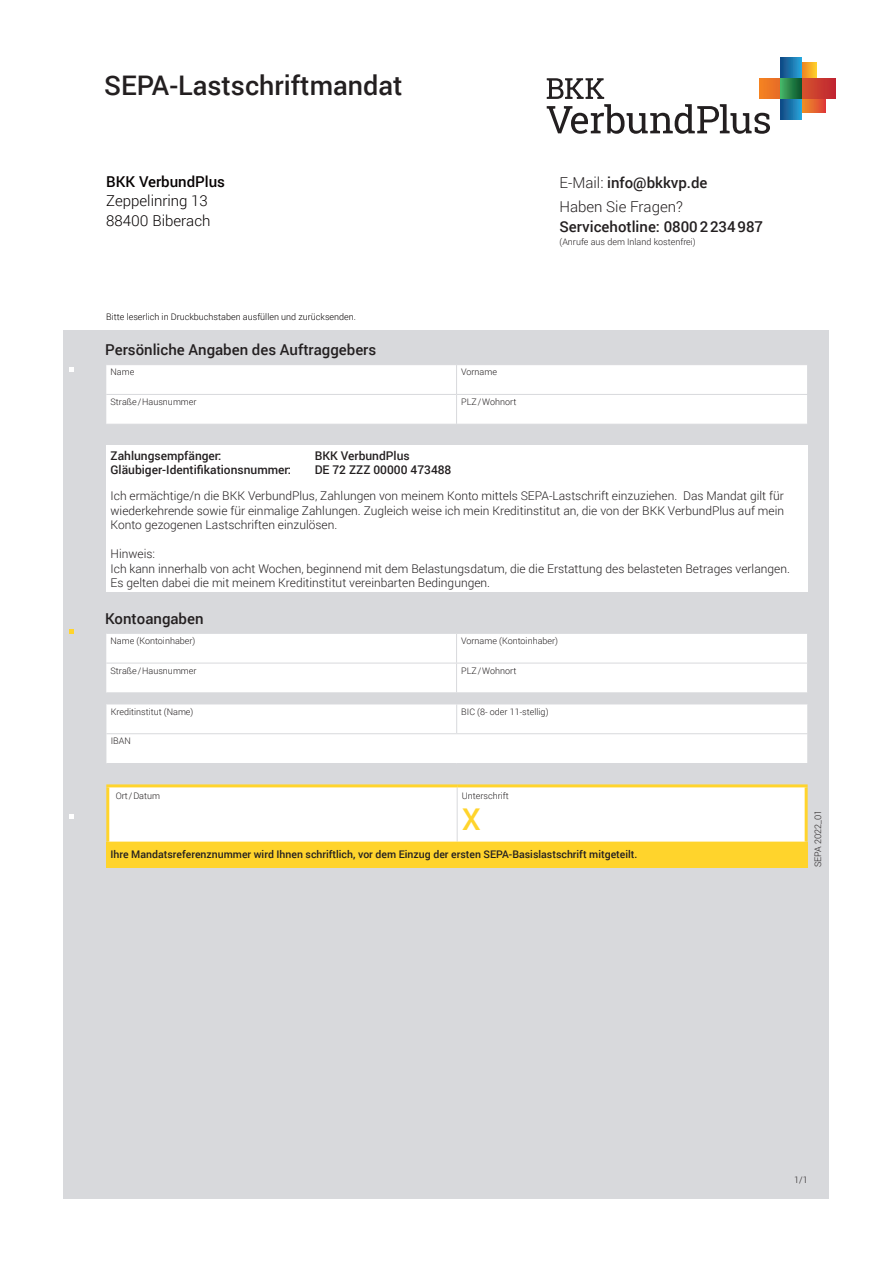
<style>
.page{position:relative;width:893px;height:1263px;background:#fff}
.page>*{position:absolute;margin:0;border:0;box-sizing:border-box;transform-origin:0 0}
.t1{font:500 30px "Roboto";color:#ffd42c}
.t2{font:500 27px "Roboto";color:#231f20}
.body{font:500 15px/19.5px "Roboto";color:#231f20}
.body-2{font:300 15px/19.5px "Roboto";color:#050001}
.t3{font:300 12px/14.4px "Roboto";color:#231f20;text-align:justify}
.t4{font:500 12px "Roboto";color:#231f20}
.t5{font:500 10.5px "Roboto";color:#231f20}
.body-3{font:300 9px "Roboto";color:#231f20}
.address{font:300 9px "Roboto";color:#050001}
.s1{font-weight:500}
.s2{font-weight:300}
</style>
<div class="page">
<div style="left:64px;top:331px;width:765px;height:868px;background:#d8d9dc"></div>
<svg style="left:547px;top:78px;width:223px;height:56px"></svg>
<svg style="left:801px;top:99px;width:25px;height:14px"></svg>
<svg style="left:801px;top:63px;width:16px;height:15px"></svg>
<svg style="left:760px;top:78px;width:76px;height:21px"></svg>
<svg style="left:780px;top:58px;width:21px;height:62px"></svg>
<svg style="left:780px;top:78px;width:21px;height:21px"></svg>
<div style="left:106px;top:365px;width:701px;height:59px;background:#fff"></div>
<div style="left:106px;top:634px;width:701px;height:58px;background:#fff"></div>
<div style="left:106px;top:704px;width:701px;height:59px;background:#fff"></div>
<div style="left:109px;top:787px;width:696px;height:55px;background:#fff"></div>
<hr style="left:457px;top:787px;width:1px;height:55px;background:#d8d9dc">
<hr style="left:106px;top:784px;width:351px;height:3px;background:#ffd42c">
<hr style="left:106px;top:787px;width:3px;height:55px;background:#ffd42c">
<hr style="left:457px;top:784px;width:351px;height:3px;background:#ffd42c">
<hr style="left:805px;top:787px;width:3px;height:55px;background:#ffd42c">
<div style="left:106px;top:445px;width:702px;height:147px;background:#fff"></div>
<div style="left:106px;top:842px;width:702px;height:25px;background:#ffd42c"></div>
<svg style="left:69px;top:368px;width:5px;height:4px"></svg>
<svg style="left:69px;top:814px;width:5px;height:5px"></svg>
<svg style="left:69px;top:629px;width:5px;height:5px"></svg>
<p class="t2" style="left:104px;top:67px;width:300px">SEPA-Lastschriftmandat</p>
<p class="body-2" style="left:106px;top:171px;width:120px"><span class="s1">BKK VerbundPlus<br></span>Zeppelinring 13<br>88400 Biberach</p>
<p class="body" style="left:559px;top:173px;width:150px"><span class="s2">E-Mail:</span> info@bkkvp.de</p>
<p class="body" style="left:559px;top:196px;width:205px"><span class="s2">Haben Sie Fragen?<br></span>Servicehotline: 08002234987</p>
<p class="body-3" style="left:559px;top:236px;width:138px">(Anrufe aus dem Inland kostenfrei)</p>
<p class="address" style="left:106px;top:310px;width:251px">Bitte leserlich in Druckbuchstaben ausfüllen und zurücksenden.</p>
<p class="body" style="left:105px;top:339px;width:273px">Persönliche Angaben des Auftraggebers</p>
<p class="body-3" style="left:111px;top:366px;width:25px">Name</p>
<p class="body-3" style="left:461px;top:366px;width:37px">Vorname</p>
<p class="body-3" style="left:111px;top:396px;width:88px">Straße / Hausnummer</p>
<p class="body-3" style="left:461px;top:396px;width:57px">PLZ / Wohnort</p>
<p class="t4" style="left:111px;top:447px;width:112px">Zahlungsempfänger:</p>
<p class="t4" style="left:111px;top:462px;width:182px">Gläubiger-Identifikationsnummer:</p>
<p class="t3" style="left:111px;top:489px;width:675px">Ich ermächtige/n die BKK VerbundPlus, Zahlungen von meinem Konto mittels SEPA-Lastschrift einzuziehen. Das Mandat gilt für wiederkehrende sowie für einmalige Zahlungen. Zugleich weise ich mein Kreditinstitut an, die von der BKK VerbundPlus auf mein Konto gezogenen Lastschriften einzulösen.</p>
<p class="t3" style="left:111px;top:546px;width:46px">Hinweis:</p>
<p class="t3" style="left:111px;top:561px;width:681px">Ich kann innerhalb von acht Wochen, beginnend mit dem Belastungsdatum, die die Erstattung des belasteten Betrages verlangen.<br>Es gelten dabei die mit meinem Kreditinstitut vereinbarten Bedingungen.</p>
<p class="t4" style="left:315px;top:447px;width:97px">BKK VerbundPlus</p>
<p class="t4" style="left:315px;top:462px;width:138px">DE 72 ZZZ 00000 473488</p>
<p class="body" style="left:105px;top:608px;width:100px">Kontoangaben</p>
<p class="body-3" style="left:111px;top:634px;width:86px">Name (Kontoinhaber)</p>
<p class="body-3" style="left:461px;top:634px;width:98px">Vorname (Kontoinhaber)</p>
<p class="body-3" style="left:111px;top:664px;width:88px">Straße / Hausnummer</p>
<p class="body-3" style="left:461px;top:664px;width:57px">PLZ / Wohnort</p>
<p class="body-3" style="left:111px;top:705px;width:84px">Kreditinstitut (Name)</p>
<p class="body-3" style="left:461px;top:705px;width:89px">BIC (8- oder 11-stellig)</p>
<p class="body-3" style="left:111px;top:735px;width:22px">IBAN</p>
<p class="body-3" style="left:116px;top:789px;width:46px">Ort / Datum</p>
<p class="body-3" style="left:462px;top:789px;width:49px">Unterschrift</p>
<p class="t1" style="left:462px;top:798px;width:21px">X</p>
<p class="body-3" style="left:812px;top:867px;width:59px;rotate:-90deg">SEPA 2022_01</p>
<p class="t5" style="left:111px;top:847px;width:528px">Ihre Mandatsreferenznummer wird Ihnen schriftlich, vor dem Einzug der ersten SEPA-Basislastschrift mitgeteilt.</p>
<p class="body-3" style="left:794px;top:1174px;width:15px">1/1</p>
</div>
